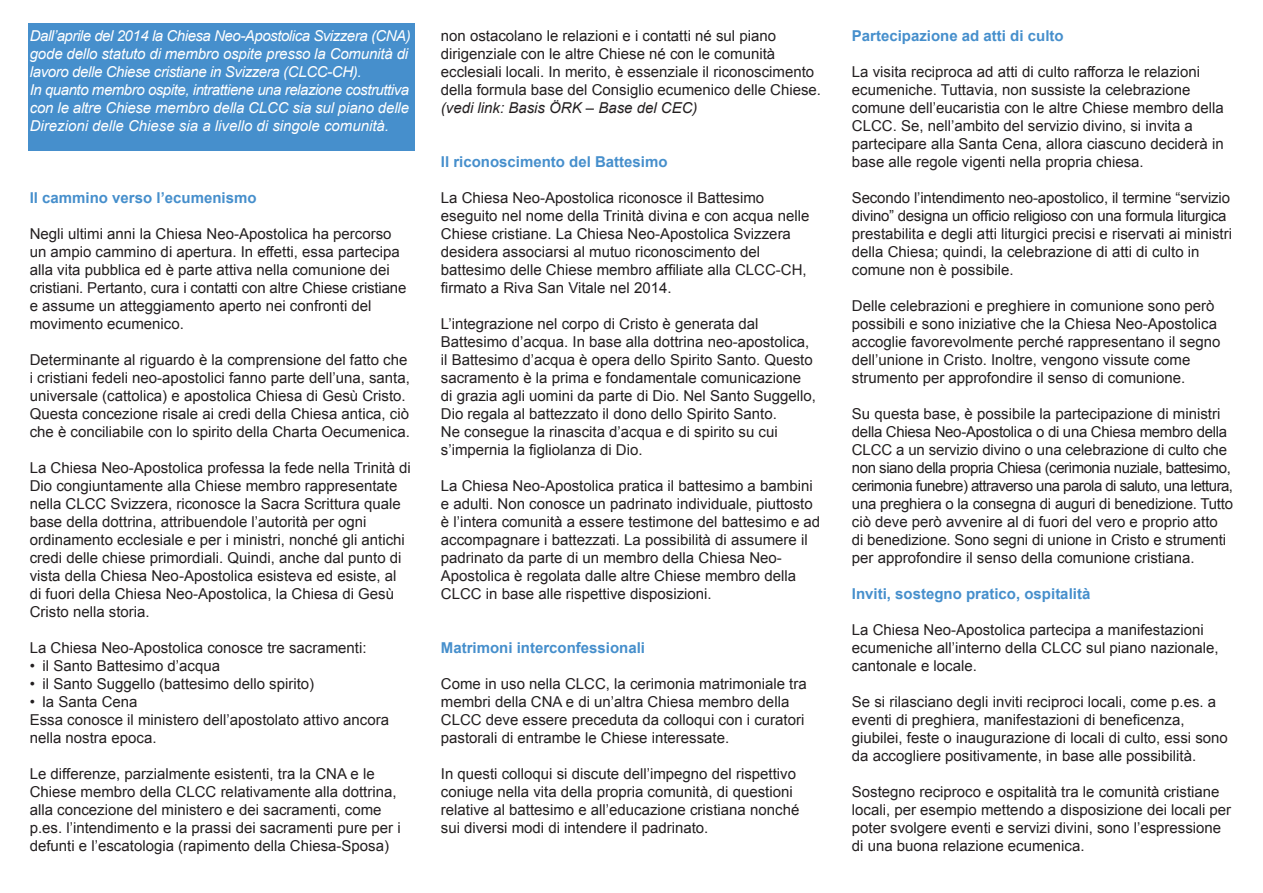
<style>
.page{position:relative;width:1263px;height:893px;background:#fff}
.page>*{position:absolute;margin:0;border:0;box-sizing:border-box;transform-origin:0 0}
.t1{font:15px/18px "Arial";color:#231f20}
.t2{font:italic 15px/18px "Arial";letter-spacing:-.025em;color:#fff}
.t3{font:700 15px "Arial";color:#468fcc}
.t4{font:italic 15px "Arial";color:#231f20}
</style>
<div class="page">
<div style="left:28px;top:23px;width:387px;height:128px;background:#468fcc"></div>
<p class="t2" style="left:30px;top:26px;width:383px">Dall’aprile del 2014 la Chiesa Neo-Apostolica Svizzera (CNA) gode dello statuto di membro ospite presso la Comunità di lavoro delle Chiese cristiane in Svizzera (CLCC-CH).<br>In quanto membro ospite, intrattiene una relazione costruttiva con le altre Chiese membro della CLCC sia sul piano delle Direzioni delle Chiese sia a livello di singole comunità.</p>
<p class="t3" style="left:30px;top:189px;width:228px">Il cammino verso l’ecumenismo</p>
<p class="t1" style="left:30px;top:224px;width:378px">Negli ultimi anni la Chiesa Neo-Apostolica ha percorso un ampio cammino di apertura. In effetti, essa partecipa alla vita pubblica ed è parte attiva nella comunione dei cristiani. Pertanto, cura i contatti con altre Chiese cristiane e assume un atteggiamento aperto nei confronti del movimento ecumenico.</p>
<p class="t1" style="left:30px;top:350px;width:382px">Determinante al riguardo è la comprensione del fatto che i cristiani fedeli neo-apostolici fanno parte dell’una, santa, universale (cattolica) e apostolica Chiesa di Gesù Cristo.<br>Questa concezione risale ai credi della Chiesa antica, ciò che è conciliabile con lo spirito della Charta Oecumenica.</p>
<p class="t1" style="left:30px;top:458px;width:383px">La Chiesa Neo-Apostolica professa la fede nella Trinità di Dio congiuntamente alla Chiese membro rappresentate nella CLCC Svizzera, riconosce la Sacra Scrittura quale base della dottrina, attribuendole l’autorità per ogni ordinamento ecclesiale e per i ministri, nonché gli antichi credi delle chiese primordiali. Quindi, anche dal punto di vista della Chiesa Neo-Apostolica esisteva ed esiste, al di fuori della Chiesa Neo-Apostolica, la Chiesa di Gesù Cristo nella storia.</p>
<p class="t1" style="left:30px;top:638px;width:338px">La Chiesa Neo-Apostolica conosce tre sacramenti:</p>
<p class="t1" style="left:30px;top:656px;width:192px">• il Santo Battesimo d’acqua</p>
<p class="t1" style="left:30px;top:674px;width:286px">• il Santo Suggello (battesimo dello spirito)</p>
<p class="t1" style="left:30px;top:692px;width:361px">• la Santa Cena<br>Essa conosce il ministero dell’apostolato attivo ancora nella nostra epoca.</p>
<p class="t1" style="left:30px;top:764px;width:372px">Le differenze, parzialmente esistenti, tra la CNA e le Chiese membro della CLCC relativamente alla dottrina, alla concezione del ministero e dei sacramenti, come p.es. l’intendimento e la prassi dei sacramenti pure per i defunti e l’escatologia (rapimento della Chiesa-Sposa)</p>
<p class="t1" style="left:441px;top:26px;width:382px">non ostacolano le relazioni e i contatti né sul piano dirigenziale con le altre Chiese né con le comunità ecclesiali locali. In merito, è essenziale il riconoscimento della formula base del Consiglio ecumenico delle Chiese.</p>
<p class="t4" style="left:441px;top:99px;width:258px">(vedi link: Basis ÖRK – Base del CEC)</p>
<p class="t3" style="left:441px;top:153px;width:228px">Il riconoscimento del Battesimo</p>
<p class="t1" style="left:441px;top:188px;width:370px">La Chiesa Neo-Apostolica riconosce il Battesimo eseguito nel nome della Trinità divina e con acqua nelle Chiese cristiane. La Chiesa Neo-Apostolica Svizzera desidera associarsi al mutuo riconoscimento del battesimo delle Chiese membro affiliate alla CLCC-CH, firmato a Riva San Vitale nel 2014.</p>
<p class="t1" style="left:441px;top:314px;width:377px">L’integrazione nel corpo di Cristo è generata dal Battesimo d’acqua. In base alla dottrina neo-apostolica, il Battesimo d’acqua è opera dello Spirito Santo. Questo sacramento è la prima e fondamentale comunicazione di grazia agli uomini da parte di Dio. Nel Santo Suggello, Dio regala al battezzato il dono dello Spirito Santo.<br>Ne consegue la rinascita d’acqua e di spirito su cui s’impernia la figliolanza di Dio.</p>
<p class="t1" style="left:441px;top:476px;width:381px">La Chiesa Neo-Apostolica pratica il battesimo a bambini e adulti. Non conosce un padrinato individuale, piuttosto è l’intera comunità a essere testimone del battesimo e ad accompagnare i battezzati. La possibilità di assumere il padrinato da parte di un membro della Chiesa Neo-Apostolica è regolata dalle altre Chiese membro della CLCC in base alle rispettive disposizioni.</p>
<p class="t3" style="left:441px;top:639px;width:206px">Matrimoni interconfessionali</p>
<p class="t1" style="left:441px;top:674px;width:367px">Come in uso nella CLCC, la cerimonia matrimoniale tra membri della CNA e di un’altra Chiesa membro della CLCC deve essere preceduta da colloqui con i curatori pastorali di entrambe le Chiese interessate.</p>
<p class="t1" style="left:441px;top:764px;width:360px">In questi colloqui si discute dell’impegno del rispettivo coniuge nella vita della propria comunità, di questioni relative al battesimo e all’educazione cristiana nonché sui diversi modi di intendere il padrinato.</p>
<p class="t3" style="left:852px;top:27px;width:213px">Partecipazione ad atti di culto</p>
<p class="t1" style="left:852px;top:62px;width:373px">La visita reciproca ad atti di culto rafforza le relazioni ecumeniche. Tuttavia, non sussiste la celebrazione comune dell’eucaristia con le altre Chiese membro della CLCC. Se, nell’ambito del servizio divino, si invita a partecipare alla Santa Cena, allora ciascuno deciderà in base alle regole vigenti nella propria chiesa.</p>
<p class="t1" style="left:852px;top:188px;width:382px">Secondo l’intendimento neo-apostolico, il termine “servizio divino” designa un officio religioso con una formula liturgica prestabilita e degli atti liturgici precisi e riservati ai ministri della Chiesa; quindi, la celebrazione di atti di culto in comune non è possibile.</p>
<p class="t1" style="left:852px;top:296px;width:370px">Delle celebrazioni e preghiere in comunione sono però possibili e sono iniziative che la Chiesa Neo-Apostolica accoglie favorevolmente perché rappresentano il segno dell’unione in Cristo. Inoltre, vengono vissute come strumento per approfondire il senso di comunione.</p>
<p class="t1" style="left:852px;top:404px;width:383px">Su questa base, è possibile la partecipazione di ministri della Chiesa Neo-Apostolica o di una Chiesa membro della CLCC a un servizio divino o una celebrazione di culto che non siano della propria Chiesa (cerimonia nuziale, battesimo, cerimonia funebre) attraverso una parola di saluto, una lettura, una preghiera o la consegna di auguri di benedizione. Tutto ciò deve però avvenire al di fuori del vero e proprio atto di benedizione. Sono segni di unione in Cristo e strumenti per approfondire il senso della comunione cristiana.</p>
<p class="t3" style="left:852px;top:585px;width:240px">Inviti, sostegno pratico, ospitalità</p>
<p class="t1" style="left:852px;top:620px;width:368px">La Chiesa Neo-Apostolica partecipa a manifestazioni ecumeniche all’interno della CLCC sul piano nazionale, cantonale e locale.</p>
<p class="t1" style="left:852px;top:692px;width:378px">Se si rilasciano degli inviti reciproci locali, come p.es. a eventi di preghiera, manifestazioni di beneficenza, giubilei, feste o inaugurazione di locali di culto, essi sono da accogliere positivamente, in base alle possibilità.</p>
<p class="t1" style="left:852px;top:782px;width:381px">Sostegno reciproco e ospitalità tra le comunità cristiane locali, per esempio mettendo a disposizione dei locali per poter svolgere eventi e servizi divini, sono l’espressione di una buona relazione ecumenica.</p>
</div>
